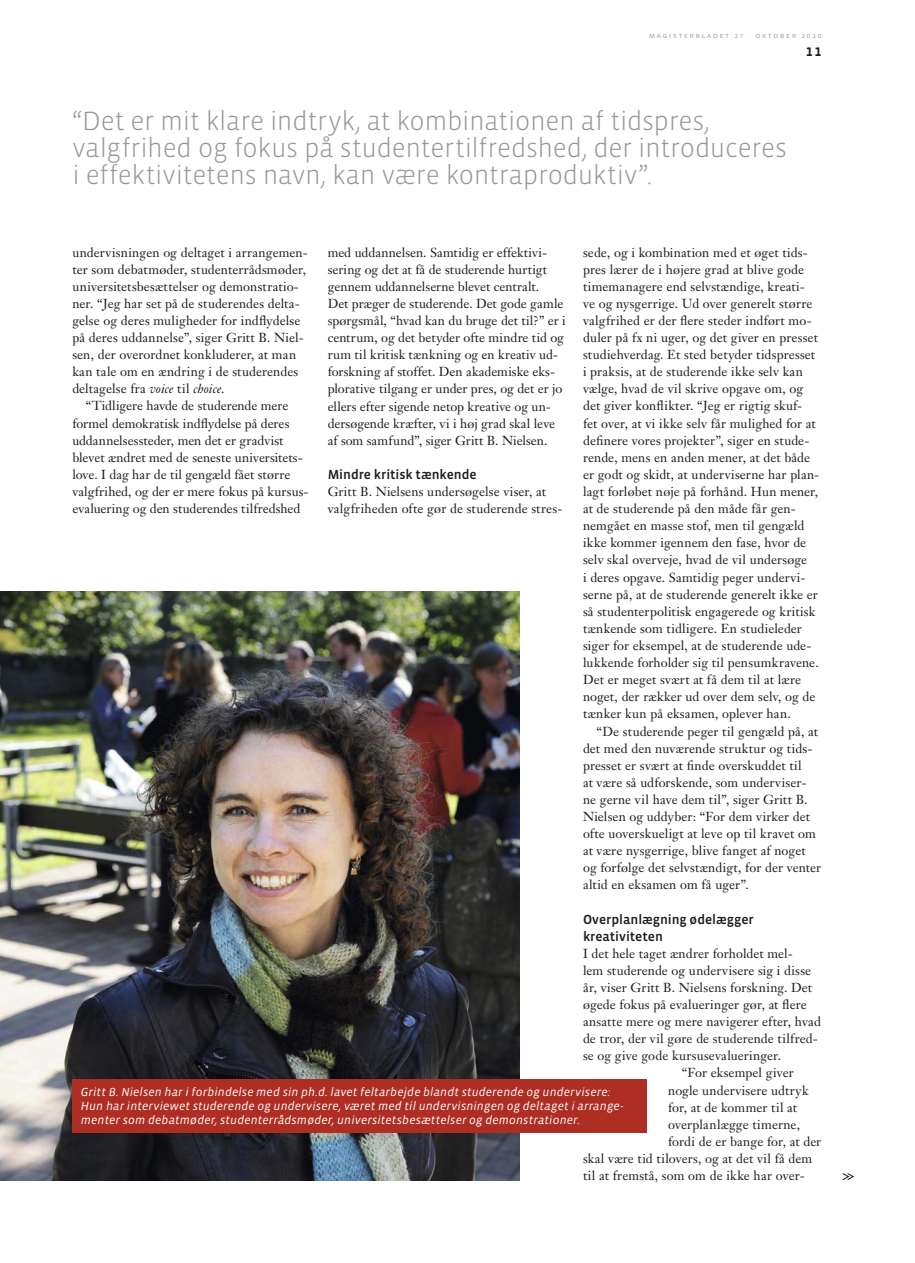
<style>
.page{position:relative;width:915px;height:1263px;background:#fff}
.page>*{position:absolute;margin:0;border:0;box-sizing:border-box;transform-origin:0 0}
.t1{font:300 27px/27px "Vista Sans OT";letter-spacing:-.01em;color:#979898}
.t2{font:500 13.5px/17.1px "Vista Sans OT";color:#1c1c1c}
.t3{font:12.9px/17.1px "Janson Text";letter-spacing:.005em;color:#1c1c1c}
.t4{font:700 12.75px "Vista Sans OT";color:#1c1c1c}
.t5{font:italic 12px/14.2px "Vista Sans OT";letter-spacing:.01em;color:#fff}
.t6{font:6px "Vista Sans OT";letter-spacing:.25em;color:#979898;scale:1.2 1}
.s1{font-style:italic}
</style>
<div class="page">
<img style="left:0;top:592px;width:519px;height:588px">
<div style="left:72px;top:1079px;width:574px;height:53px;background:#ae2e24"></div>
<svg style="left:842px;top:1173px;width:12px;height:7px"></svg>
<p class="t6" style="left:648px;top:33px;width:145px">MAGISTERBLADET 17 · OKTOBER 2010</p>
<p class="t4" style="left:805px;top:47px;width:17px">11</p>
<h1 class="t1" style="left:72px;top:109px;width:716px">“Det er mit klare indtryk, at kombinationen af tidspres, valgfrihed og fokus på studenter tilfredshed, der introduceres i effektivitetens navn, kan være kontraproduktiv”.</h1>
<p class="t3" style="left:72px;top:245px;width:237px">undervisningen og deltaget i arrangemen-</p>
<p class="t3" style="left:72px;top:262px;width:235px">ter som debatmøder, studenterrådsmøder,</p>
<p class="t3" style="left:72px;top:279px;width:228px">universitetsbesættelser og demonstratio-</p>
<p class="t3" style="left:72px;top:296px;width:229px">ner. “Jeg har set på de studerendes delta-</p>
<p class="t3" style="left:72px;top:313px;width:229px">gelse og deres muligheder for indflydelse</p>
<p class="t3" style="left:72px;top:330px;width:233px">på deres uddannelse”, siger Gritt B. Niel-</p>
<p class="t3" style="left:72px;top:347px;width:225px">sen, der overordnet konkluderer, at man</p>
<p class="t3" style="left:72px;top:364px;width:227px">kan tale om en ændring i de studerendes</p>
<p class="t3" style="left:72px;top:382px;width:154px">deltagelse fra <span class="s1">voice</span> til <span class="s1">choice</span>.</p>
<p class="t3" style="left:86px;top:399px;width:204px">“Tidligere havde de studerende mere</p>
<p class="t3" style="left:72px;top:416px;width:218px">formel demokratisk indflydelse på deres</p>
<p class="t3" style="left:72px;top:433px;width:212px">uddannelsessteder, men det er gradvist</p>
<p class="t3" style="left:72px;top:450px;width:232px">blevet ændret med de seneste universitets-</p>
<p class="t3" style="left:72px;top:467px;width:219px">love. I dag har de til gengæld fået større</p>
<p class="t3" style="left:72px;top:484px;width:238px">valgfrihed, og der er mere fokus på kursus-</p>
<p class="t3" style="left:72px;top:501px;width:230px">evaluering og den studerendes tilfredshed</p>
<p class="t3" style="left:583px;top:245px;width:238px">sede, og i kombination med et øget tids&shy;pres lærer de i højere grad at blive gode timemanagere end selvstændige, kreati&shy;ve og nysgerrige. Ud over generelt større valgfrihed er der flere steder indført mo&shy;duler på fx ni uger, og det giver en presset studiehverdag. Et sted betyder tidspresset i praksis, at de studerende ikke selv kan vælge, hvad de vil skrive opgave om, og det giver konflikter. “Jeg er rigtig skuf&shy;fet over, at vi ikke selv får mulighed for at definere vores projekter”, siger en stude&shy;rende, mens en anden mener, at det både er godt og skidt, at underviserne har plan&shy;lagt forløbet nøje på forhånd. Hun mener, at de studerende på den måde får gen&shy;nemgået en masse stof, men til gengæld ikke kommer igennem den fase, hvor de selv skal overveje, hvad de vil undersøge<br>i deres opgave. Samtidig peger undervi&shy;serne på, at de studerende generelt ikke er så studenterpolitisk engagerede og kritisk tænkende som tidligere. En studieleder siger for eksempel, at de studerende ude&shy;lukkende forholder sig til pensumkravene.<br>Det er meget svært at få dem til at lære noget, der rækker ud over dem selv, og de tænker kun på eksamen, oplever han.</p>
<p class="t3" style="left:583px;top:724px;width:240px;text-indent:14px">“De studerende peger til gengæld på, at det med den nuværende struktur og tids&shy;presset er svært at finde overskuddet til<br>at være så udforskende, som underviser&shy;ne gerne vil have dem til”, siger Gritt B.<br>Nielsen og uddyber: “For dem virker det ofte uoverskueligt at leve op til kravet om at være nysgerrige, blive fanget af noget og forfølge det selvstændigt, for der venter altid en eksamen om få uger”.</p>
<p class="t2" style="left:583px;top:911px;width:172px">Overplanlægning ødelægger kreativiteten</p>
<p class="t3" style="left:583px;top:946px;width:211px">I det hele taget ændrer forholdet mel-</p>
<p class="t3" style="left:583px;top:963px;width:229px">lem studerende og undervisere sig i disse</p>
<p class="t3" style="left:583px;top:980px;width:230px">år, viser Gritt B. Nielsens forskning. Det</p>
<p class="t3" style="left:583px;top:997px;width:225px">øgede fokus på evalueringer gør, at flere</p>
<p class="t3" style="left:583px;top:1014px;width:239px">ansatte mere og mere navigerer efter, hvad</p>
<p class="t3" style="left:583px;top:1031px;width:236px">de tror, der vil gøre de studerende tilfred-</p>
<p class="t3" style="left:583px;top:1048px;width:199px">se og give gode kursusevalueringer.</p>
<p class="t3" style="left:681px;top:1066px;width:114px">“For eksempel giver</p>
<p class="t3" style="left:668px;top:1083px;width:142px">nogle undervisere udtryk</p>
<p class="t3" style="left:668px;top:1100px;width:130px">for, at de kommer til at</p>
<p class="t3" style="left:668px;top:1117px;width:133px">overplanlægge timerne,</p>
<p class="t3" style="left:668px;top:1134px;width:155px">fordi de er bange for, at der</p>
<p class="t3" style="left:583px;top:1151px;width:231px">skal være tid tilovers, og at det vil få dem</p>
<p class="t3" style="left:583px;top:1168px;width:223px">til at fremstå, som om de ikke har over-</p>
<p class="t3" style="left:327px;top:245px;width:239px">med uddannelsen. Samtidig er effektivi&shy;sering og det at få de studerende hurtigt gennem uddannelserne blevet centralt.<br>Det præger de studerende. Det gode gamle spørgsmål, “hvad kan du bruge det til?” er i centrum, og det betyder ofte mindre tid og rum til kritisk tænkning og en kreativ ud&shy;forskning af stoffet. Den akademiske eks&shy;plorative tilgang er under pres, og det er jo ellers efter sigende netop kreative og un&shy;dersøgende kræfter, vi i høj grad skal leve af som samfund”, siger Gritt B. Nielsen.</p>
<p class="t2" style="left:327px;top:466px;width:150px">Mindre kritisk tænkende</p>
<p class="t3" style="left:327px;top:484px;width:236px">Gritt B. Nielsens undersøgelse viser, at valgfriheden ofte gør de studerende stres-</p>
<p class="t5" style="left:81px;top:1085px;width:544px">Gritt B. Nielsen har i forbindelse med sin ph.d. lavet feltarbejde blandt studerende og undervisere:<br>Hun har interviewet studerende og undervisere, været med til undervisningen og deltaget i arrange&shy;menter som debatmøder, studenterrådsmøder, universitetsbesættelser og demonstrationer.</p>
</div>
